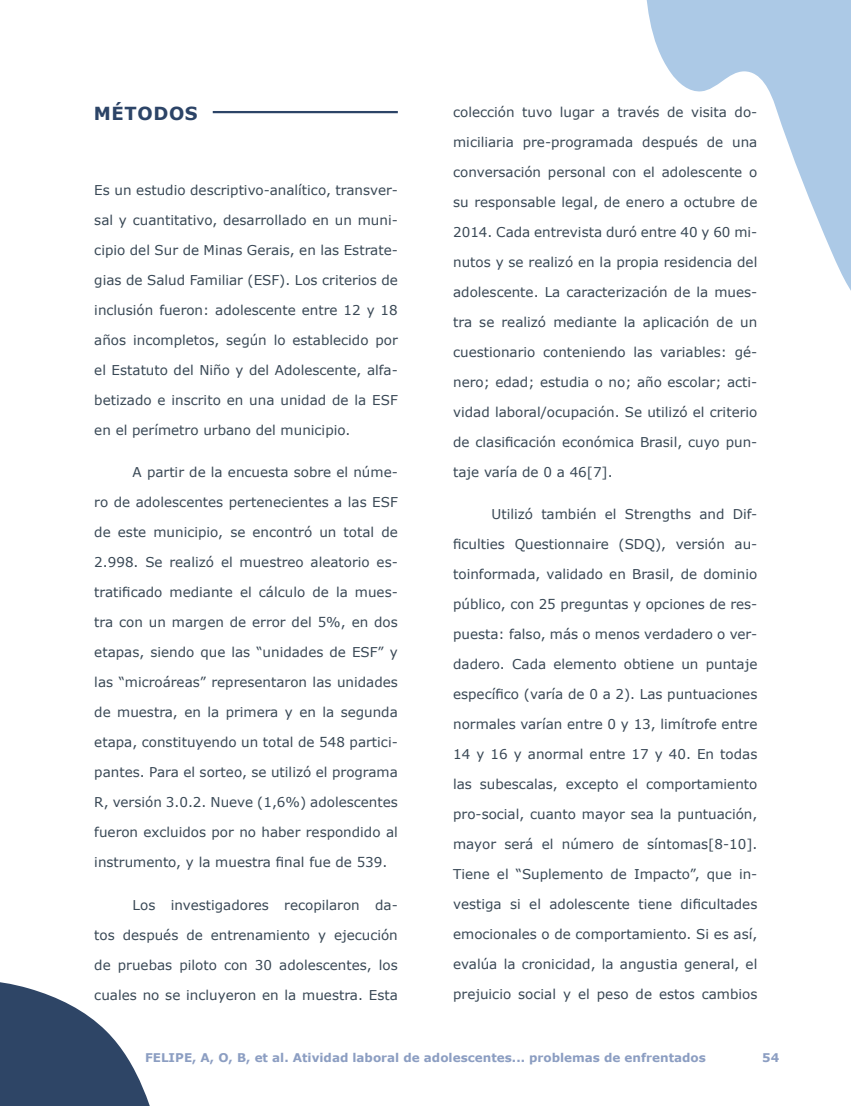
<style>
.page{position:relative;width:851px;height:1106px;background:#fff}
.page>*{position:absolute;margin:0;border:0;box-sizing:border-box;transform-origin:0 0}
.t1{font:700 18px "Verdana";letter-spacing:.035em;color:#2c4467}
.t2{font:13.5px "Verdana";color:#394855}
.t3{font:700 12px "Verdana";color:#8c9ec2}
</style>
<div class="page">
<hr style="left:213px;top:111px;width:185px;height:2px;background:#2c4467">
<svg style="left:0;top:982px;width:150px;height:124px"></svg>
<svg style="left:646px;top:0;width:204px;height:289px"></svg>
<h1 class="t1" style="left:94px;top:101px;width:105px">MÉTODOS</h1>
<p class="t2" style="left:453px;top:102px;width:306px">colección tuvo lugar a través de visita do-</p>
<p class="t2" style="left:453px;top:132px;width:306px">miciliaria pre-programada después de una</p>
<p class="t2" style="left:453px;top:162px;width:306px">conversación personal con el adolescente o</p>
<p class="t2" style="left:453px;top:192px;width:306px">su responsable legal, de enero a octubre de</p>
<p class="t2" style="left:453px;top:222px;width:306px">2014. Cada entrevista duró entre 40 y 60 mi-</p>
<p class="t2" style="left:453px;top:252px;width:306px">nutos y se realizó en la propia residencia del</p>
<p class="t2" style="left:453px;top:282px;width:306px">adolescente. La caracterización de la mues-</p>
<p class="t2" style="left:453px;top:312px;width:306px">tra se realizó mediante la aplicación de un</p>
<p class="t2" style="left:453px;top:342px;width:306px">cuestionario conteniendo las variables: gé-</p>
<p class="t2" style="left:453px;top:372px;width:306px">nero; edad; estudia o no; año escolar; acti-</p>
<p class="t2" style="left:453px;top:402px;width:306px">vidad laboral/ocupación. Se utilizó el criterio</p>
<p class="t2" style="left:453px;top:432px;width:306px">de clasificación económica Brasil, cuyo pun-</p>
<p class="t2" style="left:453px;top:462px;width:161px">taje varía de 0 a 46[7].</p>
<p class="t2" style="left:491px;top:505px;width:267px">Utilizó también el Strengths and Dif-</p>
<p class="t2" style="left:453px;top:535px;width:306px">ficulties Questionnaire (SDQ), versión au-</p>
<p class="t2" style="left:453px;top:565px;width:306px">toinformada, validado en Brasil, de dominio</p>
<p class="t2" style="left:453px;top:595px;width:306px">público, con 25 preguntas y opciones de res-</p>
<p class="t2" style="left:453px;top:625px;width:306px">puesta: falso, más o menos verdadero o ver-</p>
<p class="t2" style="left:453px;top:655px;width:306px">dadero. Cada elemento obtiene un puntaje</p>
<p class="t2" style="left:453px;top:685px;width:306px">específico (varía de 0 a 2). Las puntuaciones</p>
<p class="t2" style="left:453px;top:715px;width:306px">normales varían entre 0 y 13, limítrofe entre</p>
<p class="t2" style="left:453px;top:745px;width:306px">14 y 16 y anormal entre 17 y 40. En todas</p>
<p class="t2" style="left:453px;top:775px;width:306px">las subescalas, excepto el comportamiento</p>
<p class="t2" style="left:453px;top:805px;width:306px">pro-social, cuanto mayor sea la puntuación,</p>
<p class="t2" style="left:453px;top:835px;width:306px">mayor será el número de síntomas[8-10].</p>
<p class="t2" style="left:453px;top:865px;width:306px">Tiene el “Suplemento de Impacto”, que in-</p>
<p class="t2" style="left:453px;top:895px;width:306px">vestiga si el adolescente tiene dificultades</p>
<p class="t2" style="left:453px;top:925px;width:306px">emocionales o de comportamiento. Si es así,</p>
<p class="t2" style="left:453px;top:955px;width:306px">evalúa la cronicidad, la angustia general, el</p>
<p class="t2" style="left:453px;top:985px;width:306px">prejuicio social y el peso de estos cambios</p>
<p class="t2" style="left:94px;top:180px;width:305px">Es un estudio descriptivo-analítico, transver-</p>
<p class="t2" style="left:94px;top:210px;width:305px">sal y cuantitativo, desarrollado en un muni-</p>
<p class="t2" style="left:94px;top:240px;width:305px">cipio del Sur de Minas Gerais, en las Estrate-</p>
<p class="t2" style="left:94px;top:270px;width:305px">gias de Salud Familiar (ESF). Los criterios de</p>
<p class="t2" style="left:94px;top:300px;width:305px">inclusión fueron: adolescente entre 12 y 18</p>
<p class="t2" style="left:94px;top:330px;width:305px">años incompletos, según lo establecido por</p>
<p class="t2" style="left:94px;top:360px;width:305px">el Estatuto del Niño y del Adolescente, alfa-</p>
<p class="t2" style="left:94px;top:390px;width:305px">betizado e inscrito en una unidad de la ESF</p>
<p class="t2" style="left:94px;top:420px;width:257px">en el perímetro urbano del municipio.</p>
<p class="t2" style="left:133px;top:463px;width:267px">A partir de la encuesta sobre el núme-</p>
<p class="t2" style="left:94px;top:493px;width:305px">ro de adolescentes pertenecientes a las ESF</p>
<p class="t2" style="left:94px;top:523px;width:305px">de este municipio, se encontró un total de</p>
<p class="t2" style="left:94px;top:553px;width:305px">2.998. Se realizó el muestreo aleatorio es-</p>
<p class="t2" style="left:94px;top:583px;width:305px">tratificado mediante el cálculo de la mues-</p>
<p class="t2" style="left:94px;top:613px;width:305px">tra con un margen de error del 5%, en dos</p>
<p class="t2" style="left:94px;top:643px;width:305px">etapas, siendo que las “unidades de ESF” y</p>
<p class="t2" style="left:94px;top:673px;width:305px">las “microáreas” representaron las unidades</p>
<p class="t2" style="left:94px;top:703px;width:305px">de muestra, en la primera y en la segunda</p>
<p class="t2" style="left:94px;top:733px;width:305px">etapa, constituyendo un total de 548 partici-</p>
<p class="t2" style="left:94px;top:763px;width:305px">pantes. Para el sorteo, se utilizó el programa</p>
<p class="t2" style="left:94px;top:793px;width:305px">R, versión 3.0.2. Nueve (1,6%) adolescentes</p>
<p class="t2" style="left:94px;top:823px;width:305px">fueron excluidos por no haber respondido al</p>
<p class="t2" style="left:94px;top:853px;width:294px">instrumento, y la muestra final fue de 539.</p>
<p class="t2" style="left:133px;top:895px;width:267px">Los investigadores recopilaron da-</p>
<p class="t2" style="left:94px;top:925px;width:305px">tos después de entrenamiento y ejecución</p>
<p class="t2" style="left:94px;top:955px;width:305px">de pruebas piloto con 30 adolescentes, los</p>
<p class="t2" style="left:94px;top:985px;width:305px">cuales no se incluyeron en la muestra. Esta</p>
<p class="t3" style="left:145px;top:1049px;width:562px">FELIPE, A, O, B, et al. Atividad laboral de adolescentes... problemas de enfrentados</p>
<p class="t3" style="left:762px;top:1049px;width:19px">54</p>
</div>
